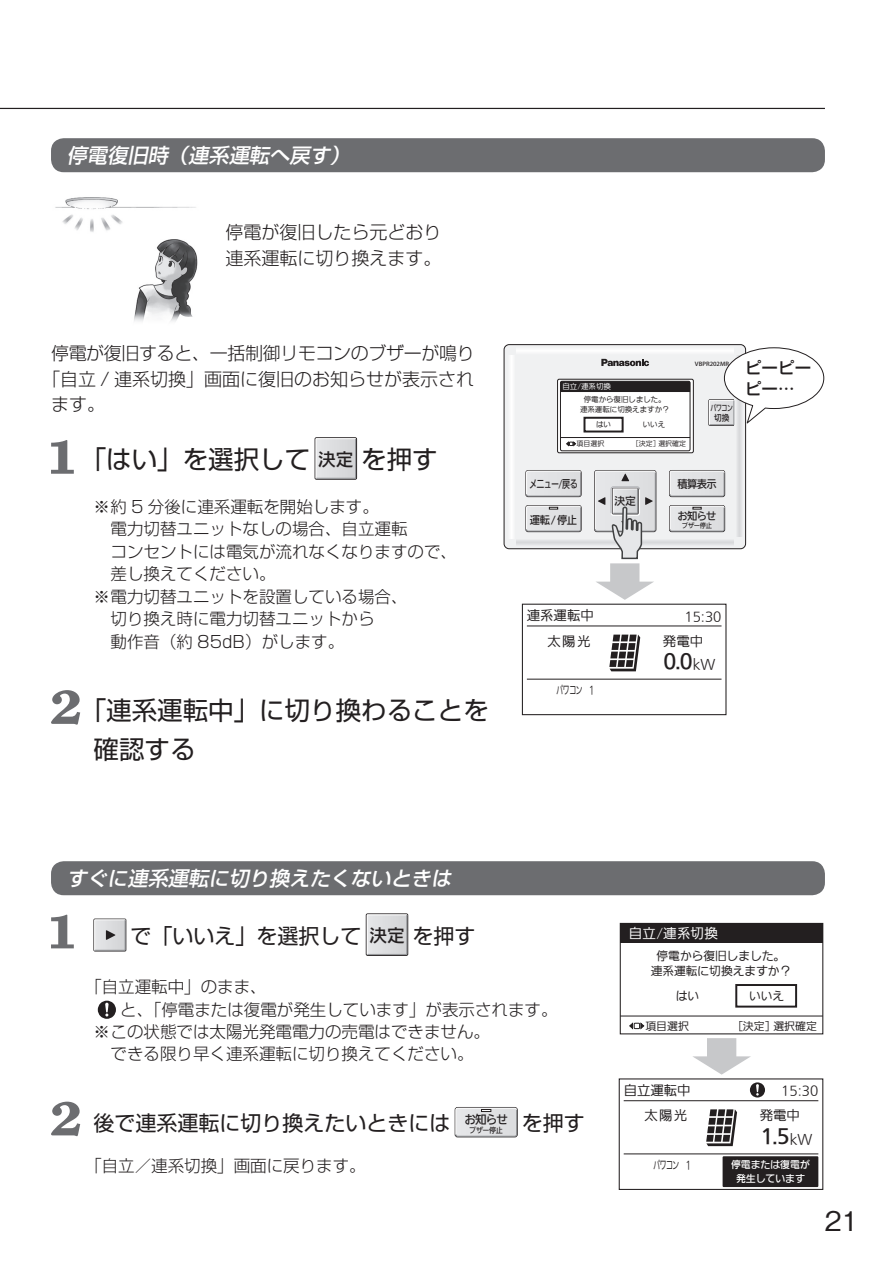
<style>
.page{position:relative;width:893px;height:1263px;background:#fff}
.page>*{position:absolute;margin:0;border:0;box-sizing:border-box;transform-origin:0 0}
.t1{font:500 27px "Gothic BBB Pro";color:#231f20}
.t2{font:25.5px/38.5px "Shin Go Pro";color:#231f20}
.t3{font:21px "Shin Go Pro";color:#231f20}
.t4{font:italic 500 20.25px "Shin Go Pro";color:#fff}
.t5{font:19.65px "PUD Go Dp Mt";color:#231f20}
.t6{font:300 18px/25.5px "Shin Go Pro";color:#231f20}
.t7{font:300 18px "Shin Go Pro";letter-spacing:-.02em;color:#231f20}
.t8{font:300 16.5px/23.4px "Shin Go Pro";color:#231f20}
.t9{font:500 16.5px/21px "Shin Go Pro";color:#231f20}
.t10{font:13.5px "PUD Go Dp Rt";letter-spacing:.015em;color:#fff}
.t11{font:13.35px "PUD Go Dp Rt";color:#231f20}
.t12{font:12.6px "PUD Go Dp Rt";color:#231f20}
.t13{font:11.7px/15.3px "PUD Go Dp Rt";color:#231f20;text-align:center}
.t14{font:10.95px "PUD Go Dp Rt";letter-spacing:-.03em;color:#231f20;scale:.6 1}
.t15{font:10.8px "PUD Go Hn M";letter-spacing:-.06em;color:#231f20;scale:.95 1}
.t16{font:10.8px "PUD Go Dp Rt";color:#231f20}
.t17{font:10.8px "PUD Go Hn M";letter-spacing:-.06em;color:#231f20;scale:.75 1}
.t18{font:10.8px "PUD Go Hn M";letter-spacing:-.06em;color:#231f20}
.t19{font:9.9px/13.4px "PUD Go Dp Mt";color:#fff;text-align:center}
.t20{font:8.4px "PUD Go Hn M";color:#231f20;scale:.9 1}
.t21{font:8.1px "PUD Go Hn M";color:#231f20;scale:.71 1}
.t22{font:7.5px/9.8px "PUD Go Dp Rt";color:#231f20;text-align:center}
.t23{font:7.5px "PUD Go Dp Rt";color:#fff}
.t24{font:7.35px "PUD Go Hn M";letter-spacing:-.065em;color:#231f20;scale:.95 1}
.t25{font:6.9px "PUD Go Dp Rt";color:#231f20}
.t26{font:6.6px "PUD Go Hn M";letter-spacing:-.065em;color:#231f20;scale:.95 1}
.t27{font:500 5.55px "Koz Go Pro";color:#231f20;scale:1.1 1}
.s1{font-family:"PUD Go Hn M";font-size:17.55px}
.s2{font-family:"PUD Go Dp Rt";font-size:13.35px}
</style>
<div class="page">
<svg style="left:51px;top:440px;width:23px;height:34px"></svg>
<div style="left:315px;top:437px;width:42px;height:43px;border:1px solid #231f20"></div>
<svg style="left:315px;top:438px;width:42px;height:41px;background:#d4d5d7"></svg>
<svg style="left:51px;top:690px;width:29px;height:35px"></svg>
<svg style="left:51px;top:915px;width:23px;height:33px"></svg>
<svg style="left:94px;top:919px;width:32px;height:32px"></svg>
<div style="left:366px;top:913px;width:42px;height:43px;border:1px solid #231f20"></div>
<svg style="left:366px;top:914px;width:42px;height:41px;background:#d4d5d7"></svg>
<svg style="left:98px;top:1001px;width:18px;height:18px"></svg>
<svg style="left:51px;top:1102px;width:29px;height:34px"></svg>
<div style="left:455px;top:1107px;width:63px;height:30px;border:1px solid #231f20;border-radius:2px"></div>
<svg style="left:455px;top:1107px;width:62px;height:30px;background:#d6d7d8"></svg>
<img style="left:55px;top:197px;width:143px;height:125px">
<hr style="left:624px;top:1100px;width:194px;height:1px;background:#231f20">
<hr style="left:624px;top:1153px;width:194px;height:1px;background:#231f20">
<svg style="left:706px;top:1109px;width:31px;height:37px"></svg>
<div style="left:723px;top:1156px;width:95px;height:31px;background:#231f20"></div>
<div style="left:619px;top:1078px;width:204px;height:112px;border:1px solid #231f20"></div>
<svg style="left:693px;top:1038px;width:58px;height:36px"></svg>
<div style="left:620px;top:923px;width:203px;height:19px;background:#231f20"></div>
<hr style="left:620px;top:1016px;width:203px;height:1px;background:#231f20">
<div style="left:735px;top:984px;width:62px;height:23px;border:2px solid #231f20"></div>
<svg style="left:629px;top:1023px;width:15px;height:6px"></svg>
<svg style="left:750px;top:1082px;width:15px;height:15px"></svg>
<div style="left:51px;top:861px;width:774px;height:34px;background:#6c6d70;border-radius:13px"></div>
<div style="left:51px;top:138px;width:774px;height:34px;background:#6c6d70;border-radius:13px"></div>
<hr style="left:0;top:108px;width:825px;height:1px;background:#231f20">
<div style="left:504px;top:345px;width:242px;height:204px;background:#f0f1f2;border-radius:5px"></div>
<div style="left:517px;top:538px;width:216px;height:8px;background:#dfe0e2"></div>
<div style="left:517px;top:347px;width:216px;height:7px;background:#fafafa"></div>
<div style="left:507px;top:356px;width:8px;height:182px;background:#f9f9fa"></div>
<div style="left:522px;top:604px;width:204px;height:111px;border:1px solid #231f20"></div>
<svg style="left:526px;top:347px;width:298px;height:339px"></svg>
<p class="t4" style="left:67px;top:139px;width:290px">停電復旧時（連系運転へ戻す）</p>
<p class="t6" style="left:226px;top:217px;width:217px">停電が復旧したら元どおり連系運転に切り換えます。</p>
<p class="t7" style="left:51px;top:339px;width:425px">停電が復旧すると、一括制御リモコンのブザーが鳴り</p>
<p class="t6" style="left:42px;top:364px;width:433px">「自立 / 連系切換」画面に復旧のお知らせが表示され</p>
<p class="t6" style="left:51px;top:389px;width:55px">ます。</p>
<h2 class="t2" style="left:81px;top:437px;width:358px">「はい」を選択して<span class="s1">決定</span>を押す</h2>
<p class="t8" style="left:94px;top:492px;width:287px">※ 約 5 分後に連系運転を開始します。</p>
<p class="t8" style="left:111px;top:515px;width:298px">電力切替ユニットなしの場合、自立運転</p>
<p class="t8" style="left:111px;top:537px;width:348px">コンセントには電気が流れなくなりますので、</p>
<p class="t8" style="left:111px;top:560px;width:166px">差し換えてください。</p>
<p class="t8" style="left:94px;top:582px;width:316px">※ 電力切替ユニットを設置している場合、</p>
<p class="t8" style="left:111px;top:605px;width:265px">切り換え時に電力切替ユニットから</p>
<p class="t8" style="left:111px;top:628px;width:235px">動作音（約 85dB）がします。</p>
<h2 class="t2" style="left:94px;top:688px;width:397px;text-indent:-13px">「連系運転中」に切り換わることを確認する</h2>
<p class="t23" style="left:562px;top:383px;width:50px">自立/連系切換</p>
<p class="t22" style="left:580px;top:395px;width:91px">停電から復旧しました。連系運転に切換えますか？</p>
<p class="t22" style="left:596px;top:421px;width:16px">はい</p>
<p class="t22" style="left:643px;top:421px;width:24px">いいえ</p>
<p class="t25" style="left:577px;top:440px;width:29px">項目選択</p>
<p class="t25" style="left:632px;top:440px;width:56px">［決定］選択確定</p>
<p class="t27" style="left:695px;top:360px;width:33px">VBPR202MR</p>
<p class="t21" style="left:710px;top:402px;width:33px">パワコン</p>
<p class="t20" style="left:714px;top:412px;width:18px">切換</p>
<p class="t17" style="left:529px;top:476px;width:67px">メニュー/戻る</p>
<p class="t15" style="left:530px;top:512px;width:51px">運転/停止</p>
<p class="t18" style="left:614px;top:493px;width:23px">決定</p>
<p class="t15" style="left:677px;top:476px;width:43px">積算表示</p>
<p class="t15" style="left:678px;top:508px;width:42px">お知らせ</p>
<p class="t26" style="left:682px;top:521px;width:33px">ブザー停止</p>
<p class="t9" style="left:745px;top:355px;width:67px">ピーピーピー…</p>
<p class="t11" style="left:527px;top:609px;width:68px">連系運転中</p>
<p class="t12" style="left:684px;top:610px;width:39px">15:30</p>
<p class="t11" style="left:548px;top:634px;width:44px">太陽光</p>
<p class="t11" style="left:663px;top:634px;width:42px">発電中</p>
<p class="t14" style="left:556px;top:684px;width:65px">パワコン 1</p>
<p class="t5" style="left:664px;top:651px;width:53px">0.0<span class="s2">kW</span></p>
<p class="t4" style="left:67px;top:861px;width:391px">すぐに連系運転に切り換えたくないときは</p>
<p class="t3" style="left:130px;top:918px;width:346px">で「いいえ」を選択して<span class="s1">決定</span>を押す</p>
<p class="t8" style="left:120px;top:973px;width:439px;text-indent:-35px">「自立運転中」のまま、<br>と、「停電または復電が発生しています」が表示されます。</p>
<p class="t8" style="left:94px;top:1018px;width:398px;line-height:22.5px;text-align:center">※ この状態では太陽光発電電力の売電はできません。できる限り早く連系運転に切り換えてください。</p>
<p class="t3" style="left:94px;top:1106px;width:416px">後で連系運転に切り換えたいときには <sup>お知らせ</sup></p>
<p class="t24" style="left:469px;top:1125px;width:37px">ブザー停止</p>
<p class="t8" style="left:85px;top:1152px;width:282px">「自立／連系切換」画面に戻ります。</p>
<p class="t3" style="left:522px;top:1106px;width:64px">を押す</p>
<p class="t10" style="left:629px;top:926px;width:90px">自立/連系切換</p>
<p class="t13" style="left:651px;top:949px;width:142px">停電から復旧しました。連系運転に切換えますか？</p>
<p class="t13" style="left:676px;top:989px;width:25px">はい</p>
<p class="t13" style="left:749px;top:989px;width:37px">いいえ</p>
<p class="t16" style="left:645px;top:1020px;width:45px">項目選択</p>
<p class="t16" style="left:732px;top:1020px;width:86px">［決定］選択確定</p>
<p class="t11" style="left:624px;top:1084px;width:68px">自立運転中</p>
<p class="t12" style="left:781px;top:1084px;width:39px">15:30</p>
<p class="t11" style="left:644px;top:1109px;width:44px">太陽光</p>
<p class="t11" style="left:760px;top:1109px;width:42px">発電中</p>
<p class="t5" style="left:760px;top:1126px;width:53px">1.5<span class="s2">kW</span></p>
<p class="t19" style="left:731px;top:1159px;width:80px">停電または復電が発生しています</p>
<p class="t14" style="left:653px;top:1159px;width:65px">パワコン 1</p>
<h1 class="t1" style="left:825px;top:1199px;width:36px">21</h1>
</div>
